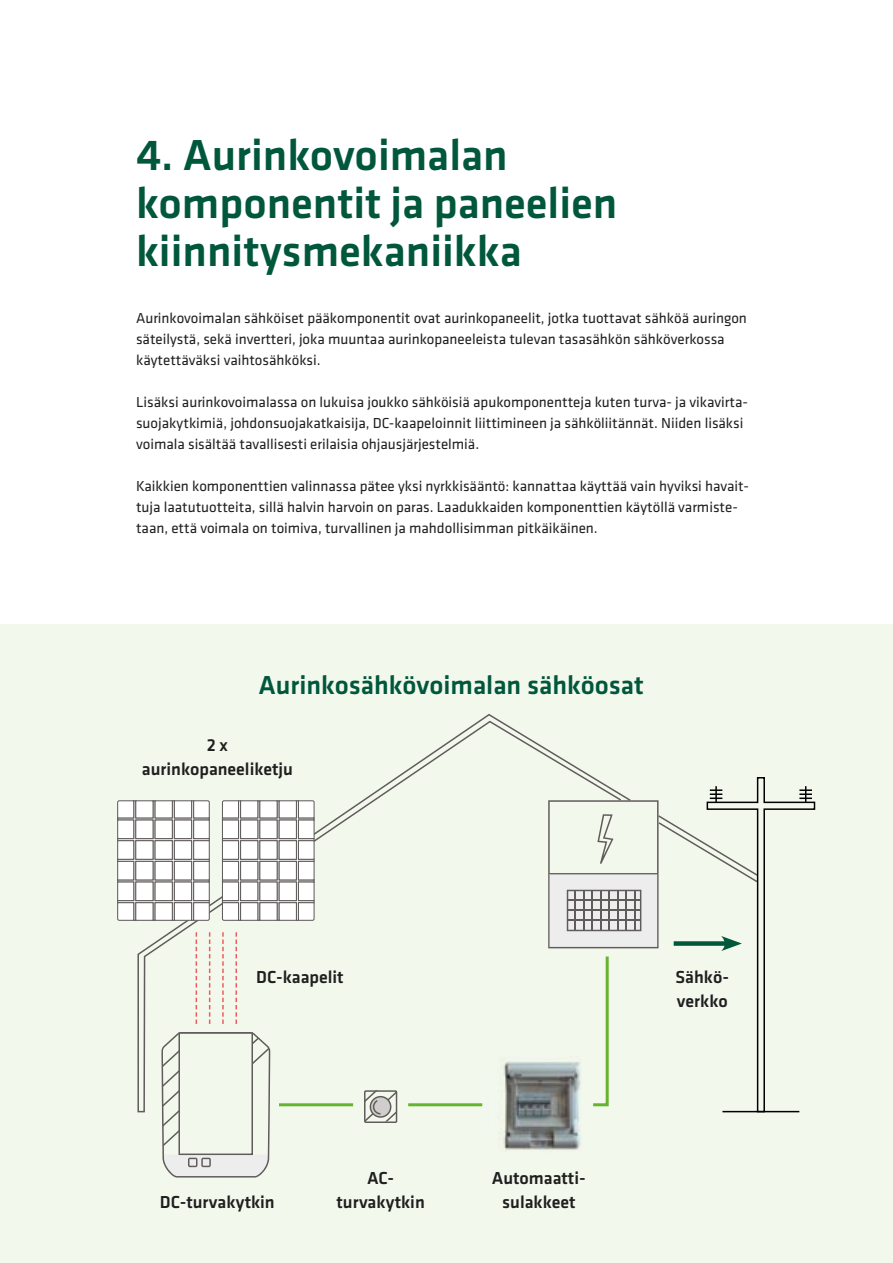
<style>
.page{position:relative;width:893px;height:1263px;background:#fff}
.page>*{position:absolute;margin:0;border:0;box-sizing:border-box;transform-origin:0 0}
.t1{font:500 45px/48px "Klavika";color:#00573c}
.t2{font:500 27px "Klavika";color:#00573c}
.t3{font:500 18px/24px "Klavika";color:#1f1f1f;text-align:center}
.t4{font:15px/21px "Klavika";color:#1f1f1f}
</style>
<div class="page">
<div style="left:0;top:624px;width:893px;height:639px;background:#f3f8ed"></div>
<svg style="left:162px;top:1113px;width:108px;height:64px"></svg>
<div style="left:364px;top:1090px;width:33px;height:33px;border:2px solid #615c5c"></div>
<svg style="left:364px;top:1113px;width:32px;height:8px"></svg>
<img style="left:503px;top:1113px;width:79px;height:39px">
<svg style="left:632px;top:777px;width:184px;height:336px"></svg>
<svg style="left:137px;top:714px;width:495px;height:399px"></svg>
<svg style="left:117px;top:800px;width:93px;height:121px;background:#dad8d8"></svg>
<div style="left:174px;top:800px;width:18px;height:18px;background:#fff;border:1px solid #615c5c"></div>
<div style="left:174px;top:881px;width:18px;height:20px;background:#fff;border:1px solid #615c5c"></div>
<div style="left:174px;top:861px;width:18px;height:19px;background:#fff;border:1px solid #615c5c"></div>
<div style="left:155px;top:800px;width:18px;height:18px;background:#fff;border:1px solid #615c5c"></div>
<div style="left:174px;top:840px;width:18px;height:20px;background:#fff;border:1px solid #615c5c"></div>
<div style="left:174px;top:819px;width:18px;height:20px;background:#fff;border:1px solid #615c5c"></div>
<div style="left:155px;top:819px;width:18px;height:20px;background:#fff;border:1px solid #615c5c"></div>
<svg style="left:221px;top:800px;width:94px;height:121px;background:#dfdede"></svg>
<div style="left:279px;top:800px;width:18px;height:18px;background:#fff;border:1px solid #615c5c"></div>
<div style="left:279px;top:881px;width:18px;height:20px;background:#fff;border:1px solid #615c5c"></div>
<div style="left:279px;top:861px;width:18px;height:19px;background:#fff;border:1px solid #615c5c"></div>
<div style="left:259px;top:800px;width:19px;height:18px;background:#fff;border:1px solid #615c5c"></div>
<div style="left:279px;top:840px;width:18px;height:20px;background:#fff;border:1px solid #615c5c"></div>
<div style="left:279px;top:819px;width:18px;height:20px;background:#fff;border:1px solid #615c5c"></div>
<div style="left:259px;top:819px;width:19px;height:20px;background:#fff;border:1px solid #615c5c"></div>
<hr style="left:722px;top:1111px;width:77px;height:1px;background:#000">
<h1 class="t1" style="left:136px;top:132px;width:483px">4. Aurinkovoimalan komponentit ja paneelien kiinnitysmekaniikka</h1>
<p class="t4" style="left:136px;top:308px;width:612px">Aurinkovoimalan sähköiset pääkomponentit ovat aurinkopaneelit, jotka tuottavat sähköä auringon säteilystä, sekä invertteri, joka muuntaa aurinkopaneeleista tulevan tasasähkön sähköverkossa käytettäväksi vaihtosähköksi.</p>
<p class="t4" style="left:136px;top:392px;width:613px">Lisäksi aurinkovoimalassa on lukuisa joukko sähköisiä apukomponentteja kuten turva- ja vikavirta&shy;suojakytkimiä, johdonsuojakatkaisija, DC-kaapeloinnit liittimineen ja sähköliitännät. Niiden lisäksi voimala sisältää tavallisesti erilaisia ohjausjärjestelmiä.</p>
<p class="t4" style="left:136px;top:476px;width:614px">Kaikkien komponenttien valinnassa pätee yksi nyrkkisääntö: kannattaa käyttää vain hyviksi havait&shy;tuja laatutuotteita, sillä halvin harvoin on paras. Laadukkaiden komponenttien käytöllä varmiste&shy;taan, että voimala on toimiva, turvallinen ja mahdollisimman pitkäikäinen.</p>
<h2 class="t2" style="left:258px;top:670px;width:387px">Aurinkosähkövoimalan sähköosat</h2>
<p class="t3" style="left:142px;top:734px;width:152px">2 x aurinkopaneeliketju</p>
<p class="t3" style="left:256px;top:965px;width:89px">DC-kaapelit</p>
<p class="t3" style="left:160px;top:1190px;width:116px">DC-turvakytkin</p>
<p class="t3" style="left:336px;top:1166px;width:90px">AC&shy;turvakytkin</p>
<p class="t3" style="left:492px;top:1166px;width:95px">Automaatti&shy;sulakkeet</p>
<p class="t3" style="left:675px;top:965px;width:55px;text-align:left">Sähkö&shy;verkko</p>
</div>
